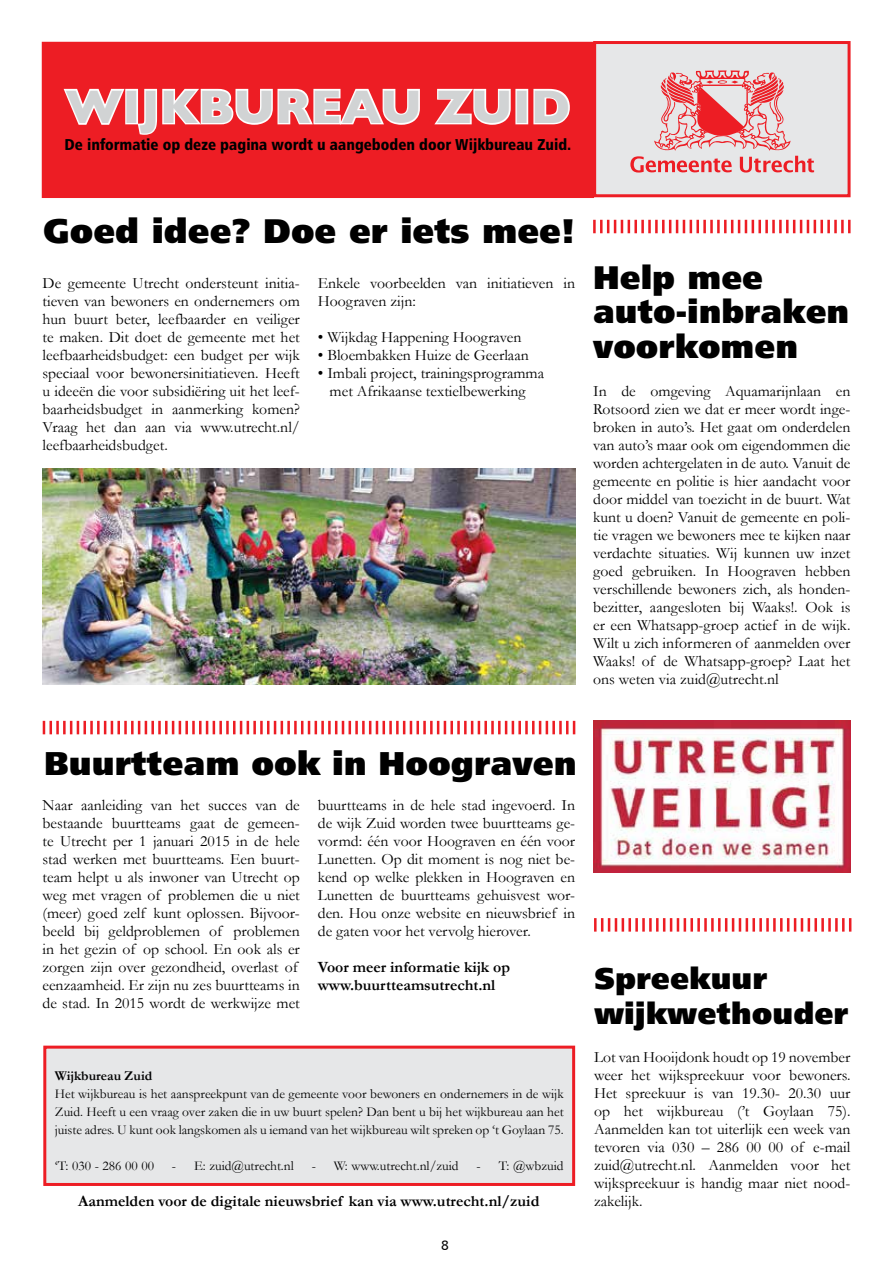
<style>
.page{position:relative;width:893px;height:1263px;background:#fff}
.page>*{position:absolute;margin:0;border:0;box-sizing:border-box;transform-origin:0 0}
.t1{font:700 48px "Gill Sans";color:#d1d3d4}
.t2{font:34.2px "Humanist 777 BT Extra Black B";color:#000}
.t3{font:33px "Humanist 777 BT Extra Black B";color:#000}
.t4{font:32.7px/34.5px "Humanist 777 BT Extra Black B";color:#000}
.t5{font:30px/34.5px "Humanist 777 BT Extra Black B";color:#000}
.t6{font:15.75px/18px "Garamond";color:#000;text-align:justify}
.t7{font:700 15.75px/18px "Garamond";color:#000}
.t8{font:15.75px "Humanist 777 BT Black Condensed B";color:#000}
.t9{font:13.5px/18px "Garamond";color:#000;text-align:justify}
.t10{font:700 13.5px "Garamond";color:#000}
.t11{font:13.5px "Humanist 777 BT Roman B";color:#000}
</style>
<div class="page">
<div style="left:43px;top:43px;width:549px;height:153px;background:#ed1d24"></div>
<svg style="left:63px;top:88px;width:64px;height:37px"></svg>
<div style="left:125px;top:89px;width:13px;height:35px;border:3px solid #fff"></div>
<svg style="left:136px;top:88px;width:284px;height:47px"></svg>
<svg style="left:434px;top:88px;width:77px;height:37px"></svg>
<div style="left:515px;top:89px;width:13px;height:35px;border:3px solid #fff"></div>
<svg style="left:533px;top:88px;width:37px;height:37px"></svg>
<div style="left:42px;top:42px;width:552px;height:156px;border:3px solid #ed1d24"></div>
<div style="left:595px;top:43px;width:254px;height:153px;background:#e6e7e8"></div>
<svg style="left:630px;top:70px;width:184px;height:103px"></svg>
<div style="left:593px;top:41px;width:257px;height:156px;border:3px solid #ed1d24"></div>
<hr style="left:594px;top:918px;width:3px;height:14px;background:#ed1d24">
<svg style="left:601px;top:918px;width:23px;height:14px"></svg>
<hr style="left:628px;top:918px;width:3px;height:14px;background:#ed1d24">
<hr style="left:635px;top:918px;width:3px;height:14px;background:#ed1d24">
<hr style="left:642px;top:918px;width:3px;height:14px;background:#ed1d24">
<hr style="left:649px;top:918px;width:3px;height:14px;background:#ed1d24">
<hr style="left:656px;top:918px;width:3px;height:14px;background:#ed1d24">
<svg style="left:663px;top:918px;width:23px;height:14px"></svg>
<hr style="left:690px;top:918px;width:3px;height:14px;background:#ed1d24">
<hr style="left:697px;top:918px;width:3px;height:14px;background:#ed1d24">
<hr style="left:704px;top:918px;width:3px;height:14px;background:#ed1d24">
<hr style="left:711px;top:918px;width:3px;height:14px;background:#ed1d24">
<hr style="left:718px;top:918px;width:3px;height:14px;background:#ed1d24">
<svg style="left:725px;top:918px;width:23px;height:14px"></svg>
<hr style="left:752px;top:918px;width:3px;height:14px;background:#ed1d24">
<hr style="left:759px;top:918px;width:3px;height:14px;background:#ed1d24">
<hr style="left:766px;top:918px;width:3px;height:14px;background:#ed1d24">
<hr style="left:773px;top:918px;width:3px;height:14px;background:#ed1d24">
<hr style="left:780px;top:918px;width:3px;height:14px;background:#ed1d24">
<svg style="left:787px;top:918px;width:23px;height:14px"></svg>
<hr style="left:814px;top:918px;width:3px;height:14px;background:#ed1d24">
<hr style="left:821px;top:918px;width:3px;height:14px;background:#ed1d24">
<hr style="left:828px;top:918px;width:3px;height:14px;background:#ed1d24">
<hr style="left:835px;top:918px;width:3px;height:14px;background:#ed1d24">
<hr style="left:842px;top:918px;width:3px;height:14px;background:#ed1d24">
<svg style="left:849px;top:918px;width:2px;height:14px"></svg>
<div style="left:45px;top:1047px;width:529px;height:137px;background:#e6e7e8"></div>
<div style="left:43px;top:1046px;width:532px;height:140px;border:3px solid #ed1d24"></div>
<svg style="left:593px;top:220px;width:257px;height:13px"></svg>
<img style="left:43px;top:468px;width:532px;height:216px">
<svg style="left:43px;top:721px;width:532px;height:13px"></svg>
<img style="left:593px;top:720px;width:257px;height:153px">
<h1 class="t1" style="left:65px;top:79px;width:438px">WIJKBUREAU ZUID</h1>
<p class="t8" style="left:64px;top:134px;width:508px">De informatie op deze pagina wordt u aangeboden door Wijkbureau Zuid.</p>
<h2 class="t2" style="left:43px;top:209px;width:533px">Goed idee? Doe er iets mee!</h2>
<p class="t6" style="left:43px;top:274px;width:259px">De gemeente Utrecht ondersteunt initia&shy;tieven van bewoners en ondernemers om hun buurt beter, leefbaarder en veiliger te maken. Dit doet de gemeente met het leefbaarheidsbudget: een budget per wijk speciaal voor bewonersinitiatieven. Heeft u ideeën die voor subsidiëring uit het leef&shy;baarheidsbudget in aanmerking komen?<br>Vraag het dan aan via www.utrecht.nl/ leefbaarheidsbudget.</p>
<p class="t6" style="left:318px;top:274px;width:259px">Enkele voorbeelden van initiatieven in<br>Hoograven zijn:</p>
<p class="t6" style="left:318px;top:328px;width:205px">• Wijkdag Happening Hoograven</p>
<p class="t6" style="left:318px;top:346px;width:212px">• Bloembakken Huize de Geerlaan</p>
<p class="t6" style="left:318px;top:364px;width:228px;text-align:center">• Imbali project, trainingsprogramma met Afrikaanse textielbewerking</p>
<h3 class="t4" style="left:593px;top:259px;width:258px">Help mee auto-inbraken voorkomen</h3>
<p class="t6" style="left:593px;top:382px;width:259px">In de omgeving Aquamarijnlaan en Rotsoord zien we dat er meer wordt inge&shy;broken in auto’s. Het gaat om onderdelen van auto’s maar ook om eigendommen die worden achtergelaten in de auto. Vanuit de gemeente en politie is hier aandacht voor door middel van toezicht in de buurt. Wat kunt u doen? Vanuit de gemeente en poli&shy;tie vragen we bewoners mee te kijken naar verdachte situaties. Wij kunnen uw inzet goed gebruiken. In Hoograven hebben verschillende bewoners zich, als honden&shy;bezitter, aangesloten bij Waaks!. Ook is er een Whatsapp-groep actief in de wijk.<br>Wilt u zich informeren of aanmelden over Waaks! of de Whatsapp-groep? Laat het ons weten via zuid@utrecht.nl</p>
<h3 class="t3" style="left:44px;top:742px;width:534px">Buurtteam ook in Hoograven</h3>
<p class="t6" style="left:43px;top:796px;width:259px;text-align:left">Naar aanleiding van het succes van de bestaande buurtteams gaat de gemeen&shy;te Utrecht per 1 januari 2015 in de hele stad werken met buurtteams. Een buurt&shy;team helpt u als inwoner van Utrecht op weg met vragen of problemen die u niet (meer) goed zelf kunt oplossen. Bijvoor&shy;beeld bij geldproblemen of problemen in het gezin of op school. En ook als er zorgen zijn over gezondheid, overlast of eenzaamheid. Er zijn nu zes buurtteams in de stad. In 2015 wordt de werkwijze met</p>
<p class="t6" style="left:318px;top:796px;width:259px">buurtteams in de hele stad ingevoerd. In de wijk Zuid worden twee buurtteams ge&shy;vormd: één voor Hoograven en één voor Lunetten. Op dit moment is nog niet be&shy;kend op welke plekken in Hoograven en Lunetten de buurtteams gehuisvest wor&shy;den. Hou onze website en nieuwsbrief in de gaten voor het vervolg hierover.</p>
<p class="t7" style="left:318px;top:958px;width:194px">Voor meer informatie kijk op www.buurtteamsutrecht.nl</p>
<p class="t10" style="left:55px;top:1067px;width:99px">Wijkbureau Zuid</p>
<p class="t9" style="left:55px;top:1084px;width:510px">Het wijkbureau is het aanspreekpunt van de gemeente voor bewoners en ondernemers in de wijk Zuid. Heeft u een vraag over zaken die in uw buurt spelen? Dan bent u bij het wijkbureau aan het juiste adres. U kunt ook langskomen als u iemand van het wijkbureau wilt spreken op ‘t Goylaan 75.</p>
<p class="t9" style="left:55px;top:1156px;width:101px">‘T: 030 - 286 00 00</p>
<p class="t9" style="left:172px;top:1156px;width:123px">- E: zuid@utrecht.nl</p>
<p class="t9" style="left:312px;top:1156px;width:148px">- W: www.utrecht.nl/zuid</p>
<p class="t9" style="left:477px;top:1156px;width:89px">- T: @wbzuid</p>
<p class="t7" style="left:78px;top:1192px;width:463px">Aanmelden voor de digitale nieuwsbrief kan via www.utrecht.nl/zuid</p>
<p class="t11" style="left:441px;top:1237px;width:9px">8</p>
<h3 class="t5" style="left:594px;top:961px;width:256px">Spreekuur wijkwethouder</h3>
<p class="t6" style="left:594px;top:1048px;width:258px">Lot van Hooijdonk houdt op 19 november weer het wijkspreekuur voor bewoners.<br>Het spreekuur is van 19.30- 20.30 uur op het wijkbureau (’t Goylaan 75).<br>Aanmelden kan tot uiterlijk een week van tevoren via 030 – 286 00 00 of e-mail zuid@utrecht.nl. Aanmelden voor het wijkspreekuur is handig maar niet nood&shy;zakelijk.</p>
</div>
